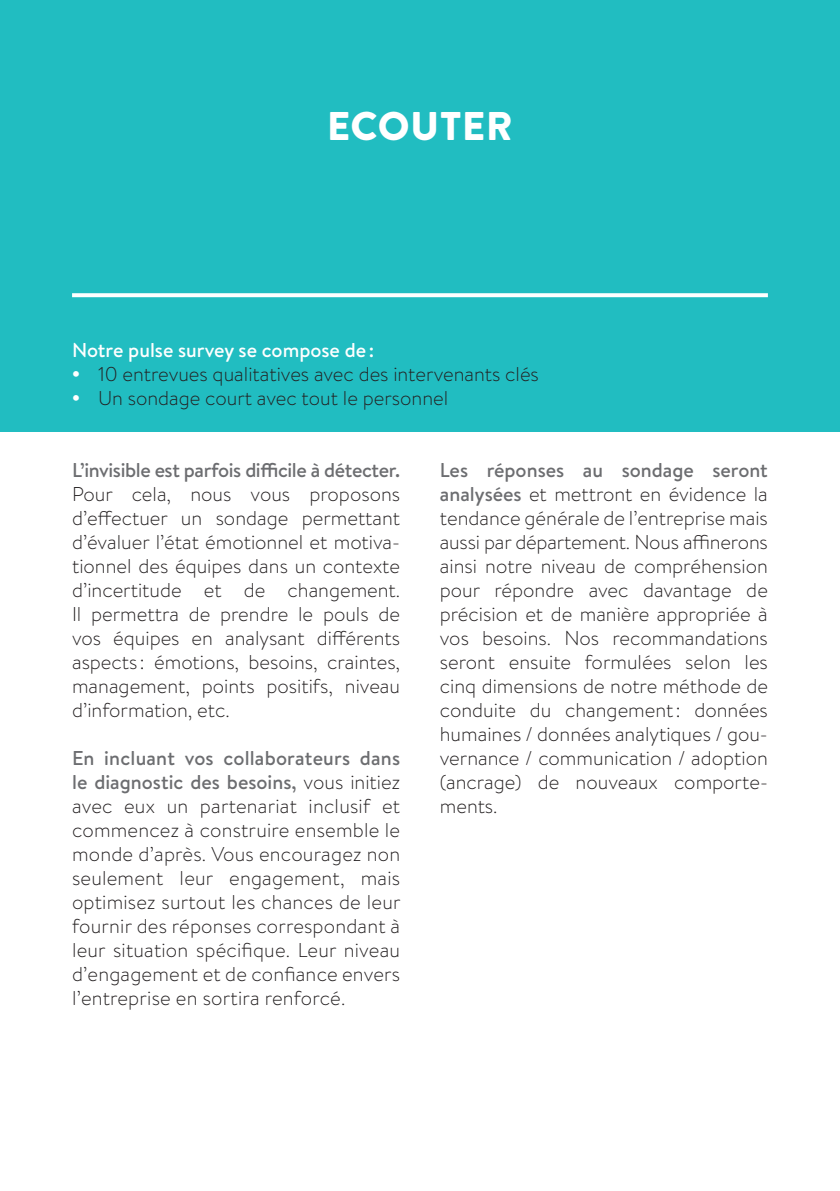
<style>
.page{position:relative;width:840px;height:1191px;background:#fff}
.page>*{position:absolute;margin:0;border:0;box-sizing:border-box;transform-origin:0 0}
.t1{font:900 40px "Brandon Text";letter-spacing:.02em;color:#fff}
.t2{font:300 20px/24px "Brandon Text";color:#231f20;text-align:justify}
.t3{font:500 20px "Brandon Text";letter-spacing:-.02em;color:#6c6d70}
.t4{font:500 20px "Brandon Text";color:#fff}
.s1{font-weight:900;color:#fff}
.s2{font-weight:500;color:#6c6d70}
</style>
<div class="page">
<div style="left:0;top:0;width:839px;height:431px;background:#21bdc1"></div>
<svg style="left:72px;top:293px;width:695px;height:4px;background:#f3fbfb"></svg>
<h1 class="t1" style="left:327px;top:98px;width:187px">ECOUTER</h1>
<p class="t4" style="left:72px;top:336px;width:303px">Notre pulse survey se compose de:</p>
<p class="t2" style="left:72px;top:361px;width:468px"><span class="s1">•</span> 10 entrevues qualitatives avec des intervenants clés</p>
<p class="t2" style="left:72px;top:385px;width:377px"><span class="s1">•</span> Un sondage court avec tout le personnel</p>
<p class="t3" style="left:72px;top:456px;width:329px">L’invisible est parfois difficile à détecter.</p>
<p class="t2" style="left:72px;top:481px;width:329px">Pour cela, nous vous proposons d’effectuer un sondage permettant d’évaluer l’état émotionnel et motiva&shy;tionnel des équipes dans un contexte d’incertitude et de changement.<br>Il permettra de prendre le pouls de vos équipes en analysant différents aspects : émotions, besoins, craintes, management, points positifs, niveau d’information, etc.</p>
<p class="t2" style="left:72px;top:745px;width:330px"><span class="s2">En incluant vos collaborateurs dans le diagnostic des besoins,</span> vous initiez avec eux un partenariat inclusif et commencez à construire ensemble le monde d’après. Vous encouragez non seulement leur engagement, mais optimisez surtout les chances de leur fournir des réponses correspondant à leur situation spécifique. Leur niveau d’engagement et de confiance envers l’entreprise en sortira renforcé.</p>
<p class="t2" style="left:439px;top:457px;width:329px"><span class="s2">Les réponses au sondage seront analysées</span> et mettront en évidence la tendance générale de l’entreprise mais aussi par département. Nous affinerons ainsi notre niveau de compréhension pour répondre avec davantage de précision et de manière appropriée à vos besoins. Nos recommandations seront ensuite formulées selon les cinq dimensions de notre méthode de conduite du changement: données humaines / données analytiques / gou&shy;vernance / communication / adoption (ancrage) de nouveaux comporte&shy;ments.</p>
</div>
